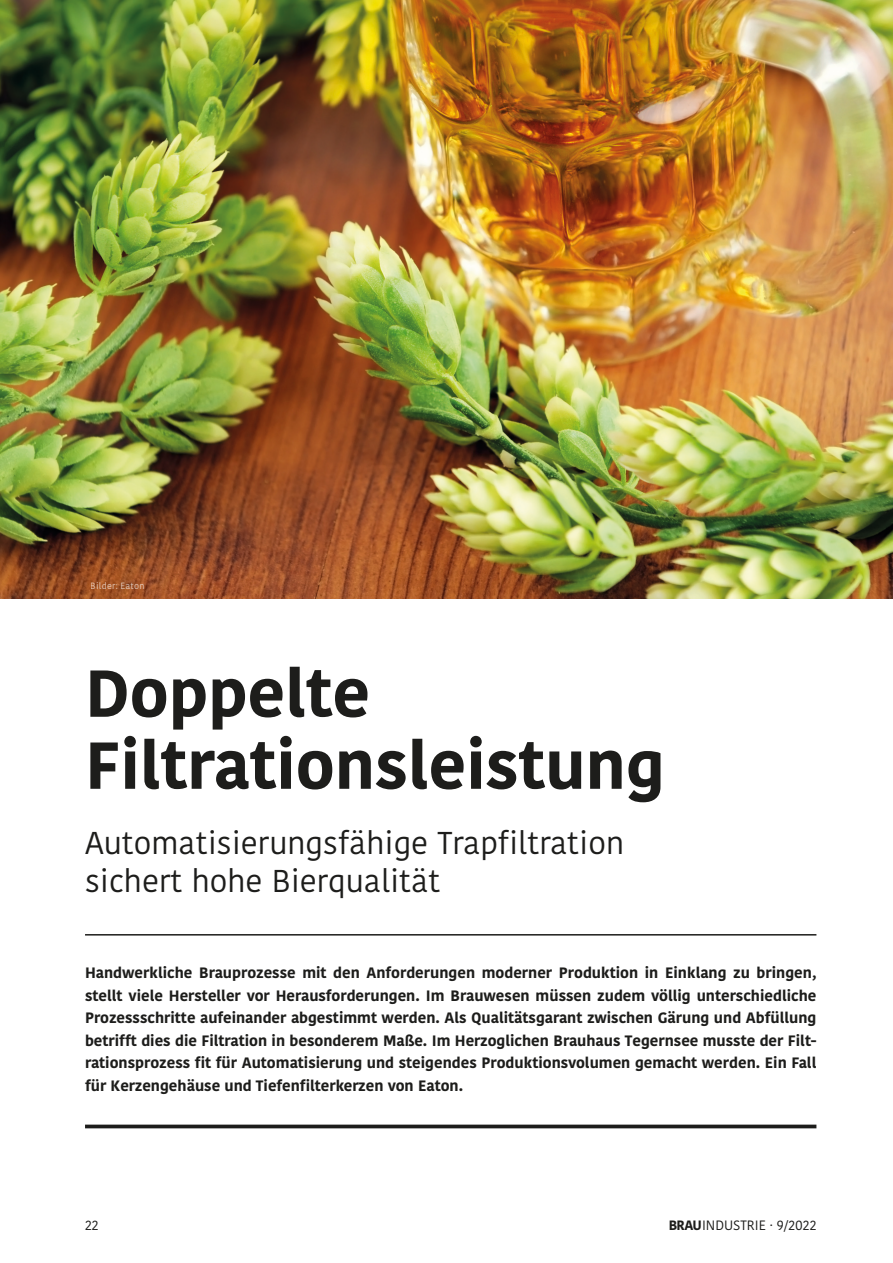
<style>
.page{position:relative;width:893px;height:1263px;background:#fff}
.page>*{position:absolute;margin:0;border:0;box-sizing:border-box;transform-origin:0 0}
.t1{font:700 66px/72px "Kohinoor Bangla";color:#1d1d1b}
.t2{font:31.5px/37.5px "Kohinoor Bangla";color:#1d1d1b}
.t3{font:700 15px/22.5px "Kohinoor Bangla";color:#1d1d1b;text-align:justify}
.t4{font:13.5px "Kohinoor Bangla";color:#1d1d1b}
.t5{font:9px "Kohinoor Bangla";letter-spacing:.02em;color:#fff}
.s1{font-weight:700}
</style>
<div class="page">
<hr style="left:85px;top:934px;width:731px;height:1px;background:#1d1d1b">
<svg style="left:85px;top:1124px;width:731px;height:4px;fill:#1d1d1b"></svg>
<img style="left:0;top:0;width:893px;height:598px">
<p class="t5" style="left:91px;top:579px;width:55px">Bilder: Eaton</p>
<h1 class="t1" style="left:85px;top:654px;width:581px">Doppelte<br>Filtrationsleistung</h1>
<h2 class="t2" style="left:85px;top:824px;width:540px">Automatisierungsfähige Trapfiltration sichert hohe Bierqualität</h2>
<p class="t3" style="left:85px;top:961px;width:733px">Handwerkliche Brauprozesse mit den Anforderungen moderner Produktion in Einklang zu bringen, stellt viele Hersteller vor Herausforderungen. Im Brauwesen müssen zudem völlig unterschiedliche Prozessschritte aufeinander abgestimmt werden. Als Qualitätsgarant zwischen Gärung und Abfüllung betrifft dies die Filtration in besonderem Maße. Im Herzoglichen Brauhaus Tegernsee musste der Filt&shy;rationsprozess fit für Automatisierung und steigendes Produktionsvolumen gemacht werden. Ein Fall für Kerzengehäuse und Tiefenfilterkerzen von Eaton.</p>
<p class="t4" style="left:85px;top:1215px;width:15px">22</p>
<p class="t4" style="left:669px;top:1215px;width:149px"><span class="s1">BRAU</span>INDUSTRIE · 9/2022</p>
</div>
